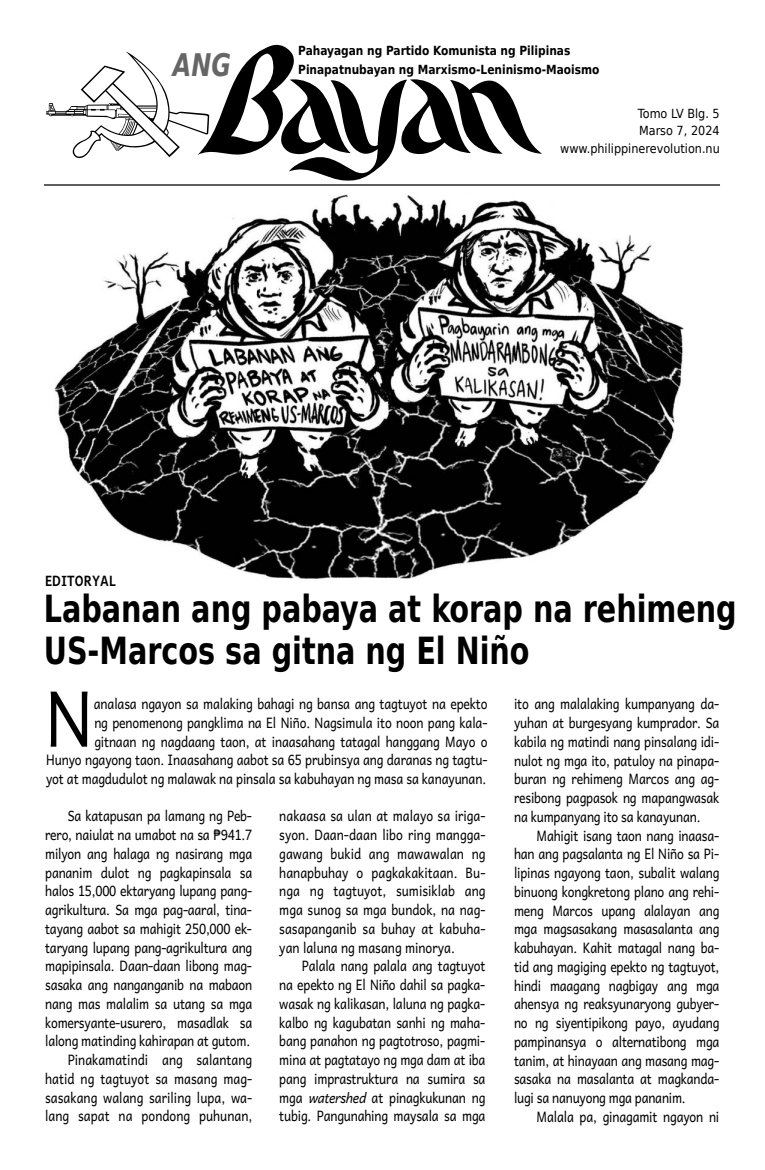
<style>
.page{position:relative;width:765px;height:1170px;background:#fff}
.page>*{position:absolute;margin:0;border:0;box-sizing:border-box;transform-origin:0 0}
.t1{font:77.25px "Andika New Basic";color:#000;scale:.85 1}
.t2{font:700 37.5px/42.5px "DejaVu Sans Condensed";color:#000;scale:.85 1}
.t3{font:italic 700 31.25px "DejaVu Sans Condensed";color:#666;scale:.85 1}
.t4{font:14.38px/18.8px "Andika New Basic";letter-spacing:-.015em;color:#000;text-align:justify;scale:.85 1}
.t5{font:700 14.38px "Andika New Basic";color:#000;scale:.85 1}
.t6{font:700 12.5px/18.8px "DejaVu Sans";color:#000;scale:.85 1}
.t7{font:12.5px/17.5px "DejaVu Sans";color:#000;text-align:right;scale:.9 1}
.s1{font-family:"DejaVu Sans"}
.s2{font-style:italic}
</style>
<div class="page">
<svg style="left:46px;top:52px;width:151px;height:106px"></svg>
<hr style="left:44px;top:184px;width:676px;height:2px;background:#000">
<svg style="left:197px;top:45px;width:345px;height:136px"></svg>
<img style="left:54px;top:194px;width:630px;height:385px">
<h3 class="t3" style="left:173px;top:41px;width:70px">ANG</h3>
<p class="t6" style="left:298px;top:41px;width:356px">Pahayagan ng Partido Komunista ng Pilipinas<br>Pinapatnubayan ng Marxismo-Leninismo-Maoismo</p>
<p class="t7" style="left:560px;top:104px;width:179px">Tomo LV Blg. 5<br>Marso 7, 2024 www.philippinerevolution.nu</p>
<p class="t5" style="left:45px;top:567px;width:85px">EDITORYAL</p>
<h2 class="t2" style="left:44px;top:586px;width:817px">La ba nan ang pa ba ya at ko rap na re hi meng<br>US-Marcos sa git na ng El Niño</h2>
<p class="t4" style="left:514px;top:693px;width:243px">ito ang ma la la king kum pan yang da ‐ yu han at bur ge syang kumpra dor. Sa ka bi la ng ma tin di nang pin sa lang idi ‐ nu lot ng mga ito, pa tu loy na pi na pa ‐ bu ran ng re hi meng Marcos ang ag ‐ re si bong pag pa sok ng ma pang wa sak na kum pan yang ito sa ka na yu nan.</p>
<p class="t4" style="left:514px;top:824px;width:243px;text-indent:23px">Ma hi git isang taon nang inaa sa ‐ han ang pag sa lan ta ng El Niño sa Pi ‐ li pi nas nga yong taon, su ba lit wa lang bi nu ong kong kre tong pla no ang re hi ‐ meng Marcos upang ala la yan ang mga mag sa sa kang ma sa sa lan ta ang ka bu ha yan. Ka hit ma ta gal nang ba ‐ tid ang ma gi ging epek to ng tag tu yot, hin di maa gang nag bi gay ang mga ahen sya ng reak syu nar yong gub yer ‐ no ng si yen ti pi kong pa yo, ayu dang pam pi nan sya o al ter na ti bong mga ta nim, at hi na ya an ang ma sang mag ‐ sa sa ka na ma sa lan ta at mag kan da ‐ lu gi sa na nu yong mga pa na nim.</p>
<p class="t4" style="left:537px;top:1105px;width:217px">Ma la la pa, gi na ga mit nga yon ni</p>
<h1 class="t1" style="left:45px;top:648px;width:58px">N</h1>
<p class="t4" style="left:46px;top:692px;width:521px;text-align:right">a na la sa nga yon sa ma la king ba ha gi ng ban sa ang tag tu yot na epek to<br>ng pe no me nong pang kli ma na El Niño. Nag si mu la ito noon pang ka la ‐<br>git na an ng nag da ang taon, at inaa sa hang ta ta gal hang gang Ma yo o<br>Hun yo nga yong taon. Inaa sa hang aa bot sa 65 pru bin sya ang da ra nas ng tag tu ‐ yot at mag du du lot ng ma la wak na pin sa la sa ka bu ha yan ng ma sa sa ka na yu nan.</p>
<p class="t4" style="left:45px;top:805px;width:245px;text-align:right">Sa ka ta pu san pa la mang ng Peb ‐<br>re ro, naiu lat na uma bot na sa <span class="s1">₱</span>941.7 mil yon ang ha la ga ng na si rang mga pa na nim du lot ng pag ka pin sa la sa ha los 15,000 ek tar yang lu pang pang&shy;agrikultura. Sa mga pag-aa ral, ti na ‐ ta yang aa bot sa ma hi git 250,000 ek ‐ tar yang lu pang pang-agrikultura ang ma pi pin sa la. Daan-da an li bong mag ‐ sa sa ka ang na nga nga nib na ma ba on nang mas ma la lim sa utang sa mga ko mer syan te-u su re ro, ma sad lak sa la long ma tin ding ka hi ra pan at gu tom.<br>Pi na ka ma tin di ang sa lan tang<br>ha tid ng tag tu yot sa ma sang mag ‐ sa sa kang wa lang sa ri ling lu pa, wa ‐ lang sa pat na pon dong pu hu nan,</p>
<p class="t4" style="left:279px;top:805px;width:244px">na kaa sa sa ulan at ma la yo sa iri ga ‐ syon. Daan-da an li bo ring mang ga ‐ ga wang bu kid ang ma wa wa lan ng ha nap bu hay o pag ka ka ki ta an. Bu ‐ nga ng tag tu yot, su mi sik lab ang mga su nog sa mga bun dok, na nag ‐ sa sa pa nga nib sa bu hay at ka bu ha ‐ yan la lu na ng ma sang mi nor ya.</p>
<p class="t4" style="left:279px;top:955px;width:244px;text-indent:23px">Pa la la nang pa la la ang tag tu yot na epek to ng El Niño da hil sa pag ka ‐ wa sak ng ka li ka san, la lu na ng pag ka ‐ kal bo ng kagubatan san hi ng ma ha ‐ bang pa na hon ng pag tot ro so, pag mi ‐ mi na at pag ta ta yo ng mga dam at iba pang imprastruk tu ra na sumira sa mga <span class="s2">wa tershed</span> at pi nag ku ku nan ng tu big. Pa ngu na hing may sa la sa mga</p>
</div>
